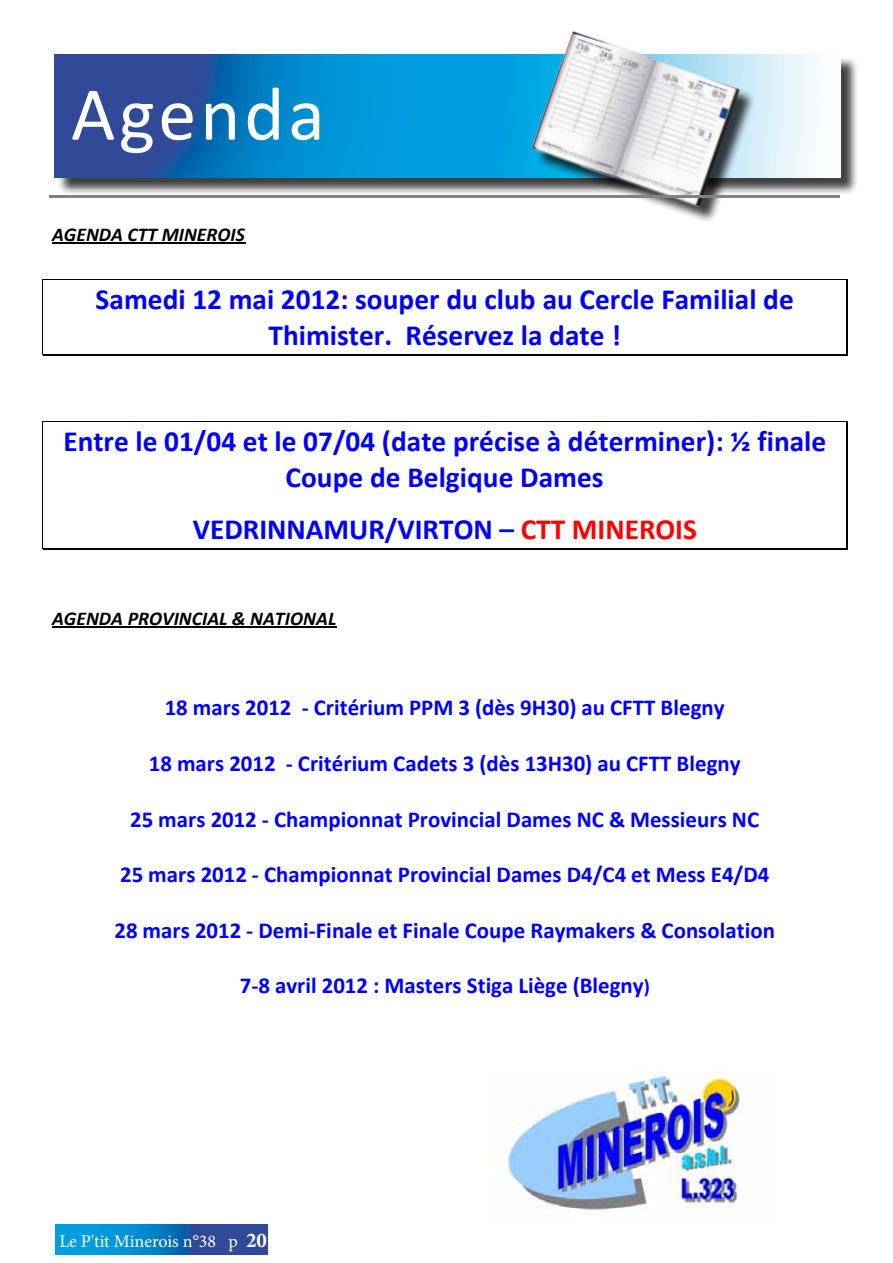
<style>
.page{position:relative;width:893px;height:1263px;background:#fff}
.page>*{position:absolute;margin:0;border:0;box-sizing:border-box;transform-origin:0 0}
.t1{font:76.5px "Calibri";letter-spacing:.05em;color:#fff}
.t2{font:700 29.4px/35.8px "Calibri";color:#00f;text-align:center}
.t3{font:700 22.95px "Calibri";color:#00f}
.t4{font:italic 700 19.5px "Calibri";letter-spacing:.005em;color:#000}
.t5{font:18px "Minion Pro";letter-spacing:-.005em;color:#fff}
.s1{color:#f00}
.s2{font-size:19.5px}
.s3{font-weight:700;font-size:21px}
</style>
<div class="page">
<svg style="left:55px;top:1225px;width:213px;height:29px;background:#1273ba"></svg>
<div style="left:56px;top:56px;width:803px;height:140px;background:#000;opacity:.75"></div>
<svg style="left:54px;top:54px;width:787px;height:123px;background:#308eca"></svg>
<div style="left:535px;top:34px;width:221px;height:190px;background:#000;opacity:.75"></div>
<img style="left:528px;top:31px;width:215px;height:183px">
<hr style="left:50px;top:196px;width:790px;height:2px;background:#818284">
<hr style="left:52px;top:242px;width:193px;height:2px;background:#000">
<hr style="left:43px;top:279px;width:803px;height:1px;background:#000">
<hr style="left:42px;top:279px;width:1px;height:38px;background:#000">
<hr style="left:847px;top:279px;width:1px;height:38px;background:#000">
<hr style="left:846px;top:279px;width:1px;height:38px;background:#000">
<hr style="left:43px;top:355px;width:803px;height:1px;background:#000">
<hr style="left:43px;top:354px;width:803px;height:1px;background:#000">
<hr style="left:42px;top:317px;width:1px;height:37px;background:#000">
<hr style="left:847px;top:317px;width:1px;height:37px;background:#000">
<hr style="left:846px;top:317px;width:1px;height:37px;background:#000">
<hr style="left:43px;top:421px;width:803px;height:1px;background:#000">
<hr style="left:42px;top:421px;width:1px;height:38px;background:#000">
<hr style="left:847px;top:421px;width:1px;height:38px;background:#000">
<hr style="left:846px;top:421px;width:1px;height:38px;background:#000">
<hr style="left:42px;top:459px;width:1px;height:44px;background:#000">
<hr style="left:847px;top:459px;width:1px;height:44px;background:#000">
<hr style="left:846px;top:459px;width:1px;height:44px;background:#000">
<hr style="left:43px;top:549px;width:803px;height:1px;background:#000">
<hr style="left:43px;top:548px;width:803px;height:1px;background:#000">
<hr style="left:42px;top:503px;width:1px;height:45px;background:#000">
<hr style="left:847px;top:503px;width:1px;height:45px;background:#000">
<hr style="left:846px;top:503px;width:1px;height:45px;background:#000">
<hr style="left:52px;top:626px;width:284px;height:2px;background:#000">
<img style="left:495px;top:1071px;width:254px;height:140px">
<h1 class="t1" style="left:71px;top:66px;width:255px">Agenda</h1>
<p class="t4" style="left:52px;top:222px;width:194px">AGENDA CTT MINEROIS</p>
<p class="t2" style="left:96px;top:281px;width:700px">Samedi 12 mai 2012: souper du club au Cercle Familial de<br>Thimister. Réservez la date !</p>
<p class="t2" style="left:63px;top:423px;width:764px">Entre le 01/04 et le 07/04 (date précise à déterminer): ½ finale<br>Coupe de Belgique Dames</p>
<p class="t2" style="left:193px;top:511px;width:506px">VEDRINNAMUR/VIRTON – <span class="s1">CTT MINEROIS</span></p>
<p class="t4" style="left:52px;top:606px;width:286px">AGENDA PROVINCIAL &amp; NATIONAL</p>
<p class="t3" style="left:165px;top:693px;width:561px">18 mars 2012 - Critérium PPM 3 (dès 9H30) au CFTT Blegny</p>
<p class="t3" style="left:149px;top:749px;width:593px">18 mars 2012 - Critérium Cadets 3 (dès 13H30) au CFTT Blegny</p>
<p class="t3" style="left:130px;top:804px;width:631px">25 mars 2012 - Championnat Provincial Dames NC &amp; Messieurs NC</p>
<p class="t3" style="left:120px;top:860px;width:651px">25 mars 2012 - Championnat Provincial Dames D4/C4 et Mess E4/D4</p>
<p class="t3" style="left:114px;top:915px;width:662px">28 mars 2012 - Demi-Finale et Finale Coupe Raymakers &amp; Consolation</p>
<p class="t3" style="left:240px;top:971px;width:412px">7-8 avril 2012 : Masters Stiga Liège (Blegny<span class="s2">)</span></p>
<p class="t5" style="left:59px;top:1229px;width:209px">Le P'tit Minerois n°38 p <span class="s3">20</span></p>
</div>
